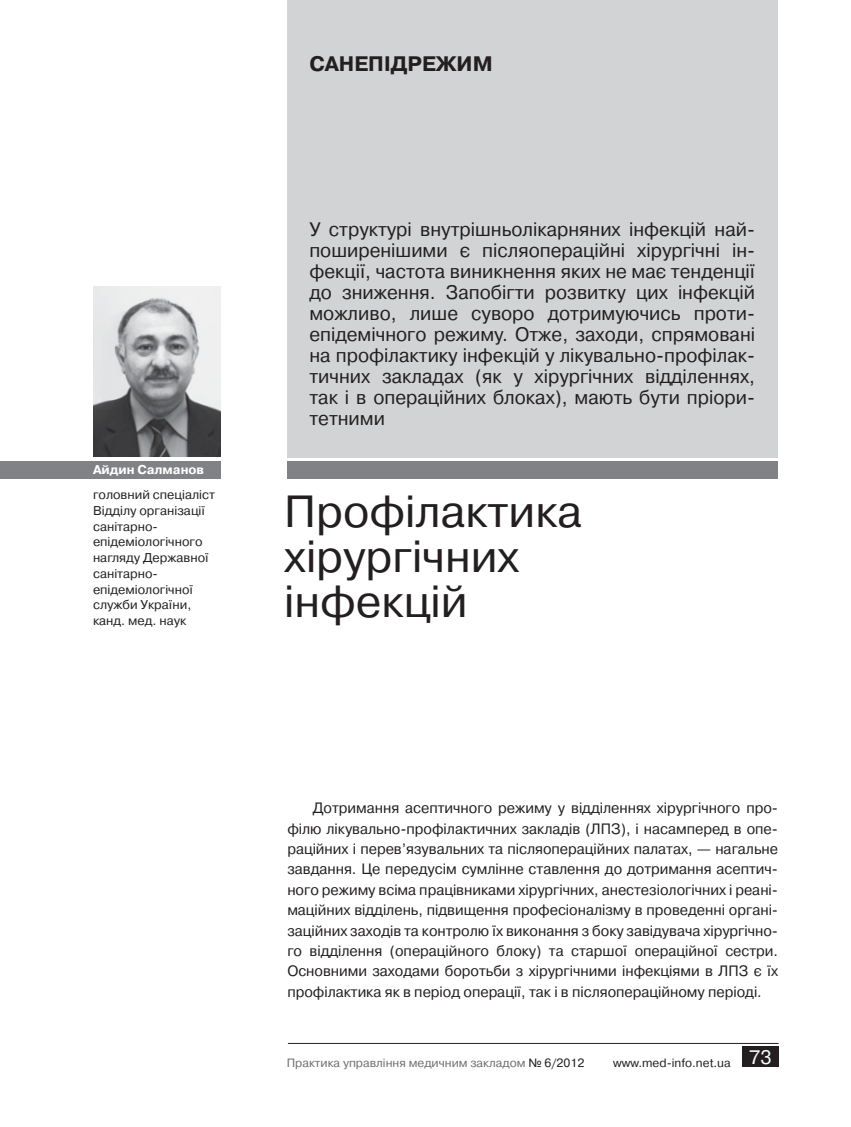
<style>
.page{position:relative;width:851px;height:1127px;background:#fff}
.page>*{position:absolute;margin:0;border:0;box-sizing:border-box;transform-origin:0 0}
.t1{font:45px/45px "Pragmatica C";color:#231f20}
.t2{font:700 21px "Pragmatica C";color:#231f20}
.t3{font:19.5px/21px "Pragmatica C";color:#231f20}
.t4{font:15px/20.4px "Pragmatica C";color:#231f20;text-align:justify}
.t5{font:12.75px/15.8px "Pragmatica C";color:#231f20}
.t6{font:700 12.75px "Pragmatica C";color:#fff}
.t7{font:12px "Pragmatica C";color:#6d6f71}
.t8{font:12px "Pragmatica C";color:#231f20}
.s1{color:#231f20}
</style>
<div class="page">
<div style="left:742px;top:1046px;width:36px;height:21px;background:#231f20"></div>
<hr style="left:288px;top:1043px;width:490px;height:1px;background:#231f20">
<div style="left:287px;top:0;width:491px;height:457px;background:#d1d3d4"></div>
<div style="left:287px;top:461px;width:491px;height:18px;background:#808285"></div>
<div style="left:0;top:461px;width:221px;height:18px;background:#808285"></div>
<img style="left:93px;top:287px;width:128px;height:170px">
<p class="t6" style="left:93px;top:463px;width:112px">Айдин Салманов</p>
<p class="t5" style="left:93px;top:487px;width:124px">головний спеціаліст<br>Відділу організації санітарно&shy;епідеміологічного нагляду Державної санітарно&shy;епідеміологічної служби України, канд. мед. наук</p>
<h2 class="t2" style="left:309px;top:52px;width:185px">САНЕПІДРЕЖИМ</h2>
<p class="t3" style="left:309px;top:219px;width:447px">У структурі внутрішньолікарняних інфекцій най&shy;поширенішими є післяопераційні хірургічні ін&shy;фекції, частота виникнення яких не має тенденції до зниження. Запобігти розвитку цих інфекцій можливо, лише суворо дотримуючись проти&shy;епідемічного режиму. Отже, заходи, спрямовані на профілактику інфекцій у лікувально-профілак&shy;тичних закладах (як у хірургічних відділеннях, так і в операційних блоках), мають бути пріори&shy;тетними</p>
<h1 class="t1" style="left:284px;top:489px;width:299px">Профілактика хірургічних інфекцій</h1>
<p class="t4" style="left:287px;top:798px;width:492px;text-indent:26px">Дотримання асептичного режиму у відділеннях хірургічного про&shy;філю лікувально-профілактичних закладів (ЛПЗ), і насамперед в опе&shy;раційних і перев’язувальних та післяопераційних палатах, — нагальне завдання. Це передусім сумлінне ставлення до дотримання асептич&shy;ного режиму всіма працівниками хірургічних, анестезіологічних і реані&shy;маційних відділень, підвищення професіоналізму в проведенні органі&shy;заційних заходів та контролю їх виконання з боку завідувача хірургічно&shy;го відділення (операційного блоку) та старшої операційної сестри.<br>Основними заходами боротьби з хірургічними інфекціями в ЛПЗ є їх профілактика як в період операції, так і в післяопераційному періоді.</p>
<p class="t7" style="left:287px;top:1056px;width:299px">Практика управління медичним закладом <span class="s1">№ 6/2012</span></p>
<p class="t8" style="left:613px;top:1056px;width:160px">www.med-info.net.ua <sup>73</sup></p>
</div>
